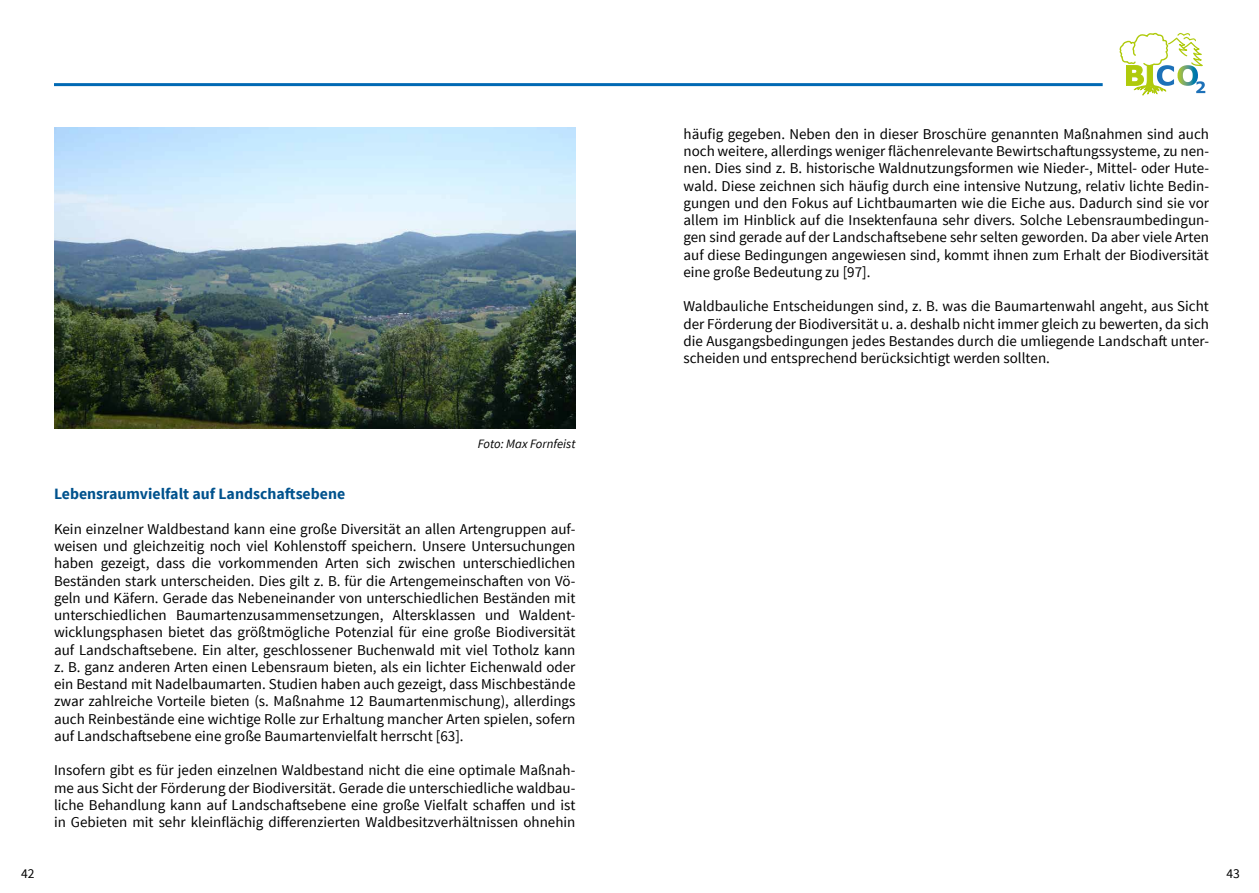
<style>
.page{position:relative;width:1259px;height:893px;background:#fff}
.page>*{position:absolute;margin:0;border:0;box-sizing:border-box;transform-origin:0 0}
.t1{font:700 15.75px "Source Sans Pro";color:#00528d}
.t2{font:15px/17.2px "Source Sans Pro";color:#000;text-align:justify}
.t3{font:13.5px "Source Sans Pro";color:#000}
.t4{font:italic 12.75px "Source Sans Pro";color:#000}
.t5{font:3.45px "Myriad Pro";color:#000}
</style>
<div class="page">
<img style="left:54px;top:128px;width:521px;height:300px">
<svg style="left:1119px;top:32px;width:86px;height:63px"></svg>
<hr style="left:54px;top:83px;width:1048px;height:3px;background:#0069b4">
<p class="t4" style="left:478px;top:435px;width:99px">Foto: Max Fornfeist</p>
<p class="t1" style="left:54px;top:483px;width:293px">Lebensraumvielfalt auf Landschaftsebene</p>
<p class="t2" style="left:54px;top:521px;width:523px">Kein einzelner Waldbestand kann eine große Diversität an allen Artengruppen auf&shy;weisen und gleichzeitig noch viel Kohlenstoff speichern. Unsere Untersuchungen haben gezeigt, dass die vorkommenden Arten sich zwischen unterschiedlichen Beständen stark unterscheiden. Dies gilt z. B. für die Artengemeinschaften von Vö&shy;geln und Käfern. Gerade das Nebeneinander von unterschiedlichen Beständen mit unterschiedlichen Baumartenzusammensetzungen, Altersklassen und Waldent&shy;wicklungsphasen bietet das größtmögliche Potenzial für eine große Biodiversität auf Landschaftsebene. Ein alter, geschlossener Buchenwald mit viel Totholz kann z. B. ganz anderen Arten einen Lebensraum bieten, als ein lichter Eichenwald oder ein Bestand mit Nadelbaumarten. Studien haben auch gezeigt, dass Mischbestände zwar zahlreiche Vorteile bieten (s. Maßnahme 12 Baumartenmischung), allerdings auch Reinbestände eine wichtige Rolle zur Erhaltung mancher Arten spielen, sofern auf Landschaftsebene eine große Baumartenvielfalt herrscht [63].</p>
<p class="t2" style="left:54px;top:762px;width:523px">Insofern gibt es für jeden einzelnen Waldbestand nicht die eine optimale Maßnah&shy;me aus Sicht der Förderung der Biodiversität. Gerade die unterschiedliche waldbau&shy;liche Behandlung kann auf Landschaftsebene eine große Vielfalt schaffen und ist in Gebieten mit sehr kleinflächig differenzierten Waldbesitzverhältnissen ohnehin</p>
<p class="t2" style="left:683px;top:125px;width:527px">häufig gegeben. Neben den in dieser Broschüre genannten Maßnahmen sind auch noch weitere, allerdings weniger flächenrelevante Bewirtschaftungssysteme, zu nen&shy;nen. Dies sind z. B. historische Waldnutzungsformen wie Nieder-, Mittel- oder Hute&shy;wald. Diese zeichnen sich häufig durch eine intensive Nutzung, relativ lichte Bedin&shy;gungen und den Fokus auf Lichtbaumarten wie die Eiche aus. Dadurch sind sie vor allem im Hinblick auf die Insektenfauna sehr divers. Solche Lebensraumbedingun&shy;gen sind gerade auf der Landschaftsebene sehr selten geworden. Da aber viele Arten auf diese Bedingungen angewiesen sind, kommt ihnen zum Erhalt der Biodiversität eine große Bedeutung zu [97].</p>
<p class="t2" style="left:683px;top:298px;width:527px">Waldbauliche Entscheidungen sind, z. B. was die Baumartenwahl angeht, aus Sicht der Förderung der Biodiversität u. a. deshalb nicht immer gleich zu bewerten, da sich die Ausgangsbedingungen jedes Bestandes durch die umliegende Landschaft unter&shy;scheiden und entsprechend berücksichtigt werden sollten.</p>
<p class="t5" style="left:1148px;top:148px;width:17px">100/50/0/0</p>
<p class="t5" style="left:1178px;top:148px;width:16px">0/105/180</p>
<p class="t3" style="left:21px;top:865px;width:15px">42</p>
<p class="t3" style="left:1226px;top:865px;width:15px">43</p>
</div>
